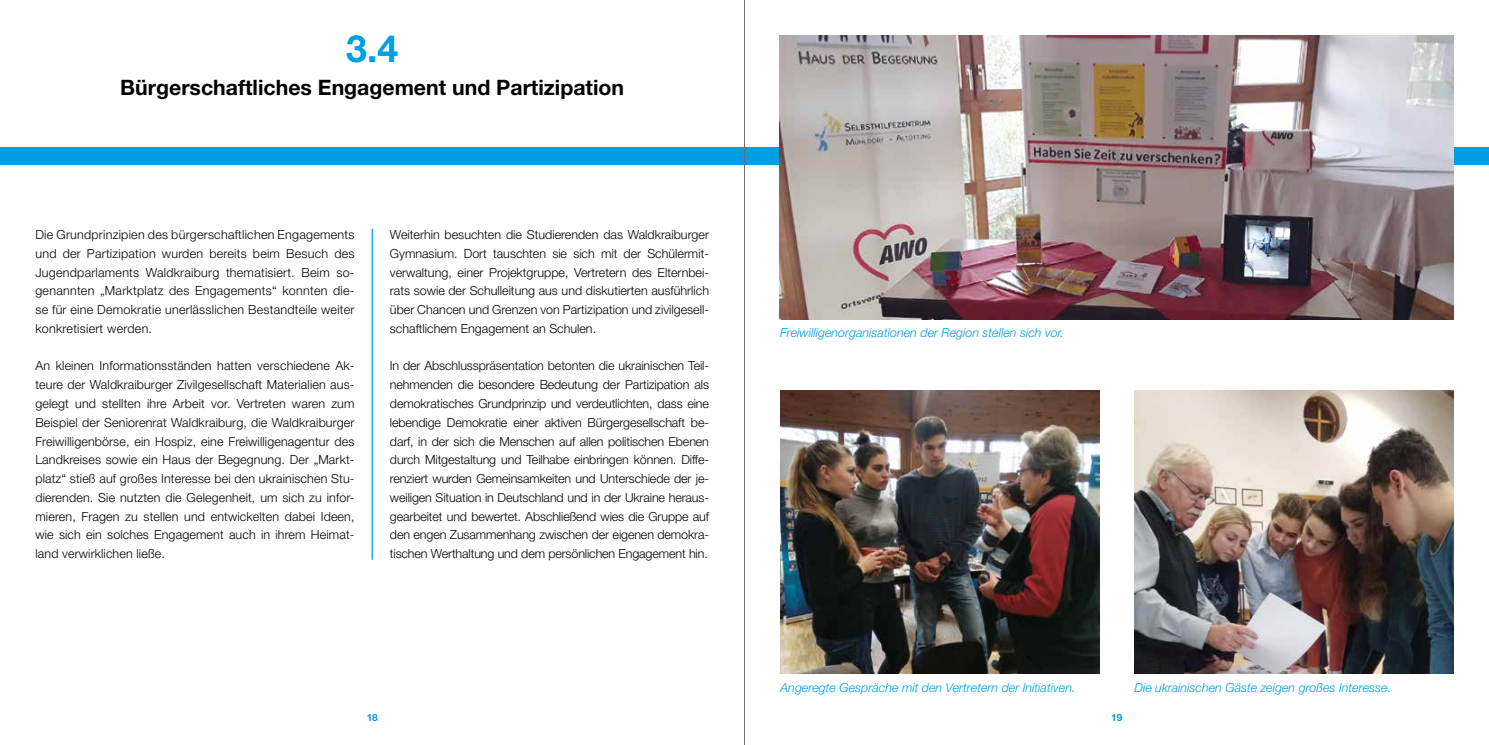
<style>
.page{position:relative;width:1489px;height:745px;background:#fff}
.page>*{position:absolute;margin:0;border:0;box-sizing:border-box;transform-origin:0 0}
.t1{font:700 37.5px "Helvetica Neue LT Std";color:#009ee3}
.t2{font:700 21.25px "Helvetica Neue LT Std";color:#000}
.t3{font:300 12.5px/18.8px "Helvetica Neue LT Std";color:#000;text-align:justify}
.t4{font:italic 300 12.5px "Helvetica Neue LT Std";color:#009ee3}
.t5{font:700 10px "Helvetica Neue LT Std";color:#009ee3}
</style>
<div class="page">
<div style="left:0;top:147px;width:1488px;height:18px;background:#009ee3"></div>
<hr style="left:744px;top:0;width:1px;height:744px;background:#6f6f6e">
<hr style="left:371px;top:229px;width:2px;height:330px;background:#009ee3">
<img style="left:780px;top:35px;width:673px;height:284px">
<img style="left:780px;top:390px;width:319px;height:283px">
<img style="left:1134px;top:390px;width:319px;height:283px">
<h1 class="t1" style="left:346px;top:26px;width:54px">3.4</h1>
<h2 class="t2" style="left:120px;top:74px;width:505px">Bürgerschaftliches Engagement und Partizipation</h2>
<p class="t3" style="left:35px;top:225px;width:320px">Die Grundprinzipien des bürgerschaftlichen Engagements und der Partizipation wurden bereits beim Besuch des Jugendparlaments Waldkraiburg thematisiert. Beim so&shy;genannten „Marktplatz des Engagements“ konnten die&shy;se für eine Demokratie unerlässlichen Bestandteile weiter konkretisiert werden.</p>
<p class="t3" style="left:35px;top:356px;width:320px">An kleinen Informationsständen hatten verschiedene Ak&shy;teure der Waldkraiburger Zivilgesellschaft Materialien aus&shy;gelegt und stellten ihre Arbeit vor. Vertreten waren zum Beispiel der Seniorenrat Waldkraiburg, die Waldkraiburger Freiwilligenbörse, ein Hospiz, eine Freiwilligenagentur des Landkreises sowie ein Haus der Begegnung. Der „Markt&shy;platz“ stieß auf großes Interesse bei den ukrainischen Stu&shy;dierenden. Sie nutzten die Gelegenheit, um sich zu infor&shy;mieren, Fragen zu stellen und entwickelten dabei Ideen, wie sich ein solches Engagement auch in ihrem Heimat&shy;land verwirklichen ließe.</p>
<p class="t3" style="left:390px;top:225px;width:320px">Weiterhin besuchten die Studierenden das Waldkraiburger Gymnasium. Dort tauschten sie sich mit der Schülermit&shy;verwaltung, einer Projektgruppe, Vertretern des Elternbei&shy;rats sowie der Schulleitung aus und diskutierten ausführlich über Chancen und Grenzen von Partizipation und zivilgesell&shy;schaftlichem Engagement an Schulen.</p>
<p class="t3" style="left:390px;top:356px;width:320px">In der Abschlusspräsentation betonten die ukrainischen Teil&shy;nehmenden die besondere Bedeutung der Partizipation als demokratisches Grundprinzip und verdeutlichten, dass eine lebendige Demokratie einer aktiven Bürgergesellschaft be&shy;darf, in der sich die Menschen auf allen politischen Ebenen durch Mitgestaltung und Teilhabe einbringen können. Diffe&shy;renziert wurden Gemeinsamkeiten und Unterschiede der je&shy;weiligen Situation in Deutschland und in der Ukraine heraus&shy;gearbeitet und bewertet. Abschließend wies die Gruppe auf den engen Zusammenhang zwischen der eigenen demokra&shy;tischen Werthaltung und dem persönlichen Engagement hin.</p>
<p class="t4" style="left:780px;top:325px;width:285px">Freiwilligenorganisationen der Region stellen sich vor.</p>
<p class="t4" style="left:780px;top:679px;width:296px">Angeregte Gespräche mit den Vertretern der Initiativen.</p>
<p class="t4" style="left:1134px;top:679px;width:258px">Die ukrainischen Gäste zeigen großes Interesse.</p>
<p class="t5" style="left:366px;top:710px;width:13px">18</p>
<p class="t5" style="left:1111px;top:710px;width:13px">19</p>
</div>
